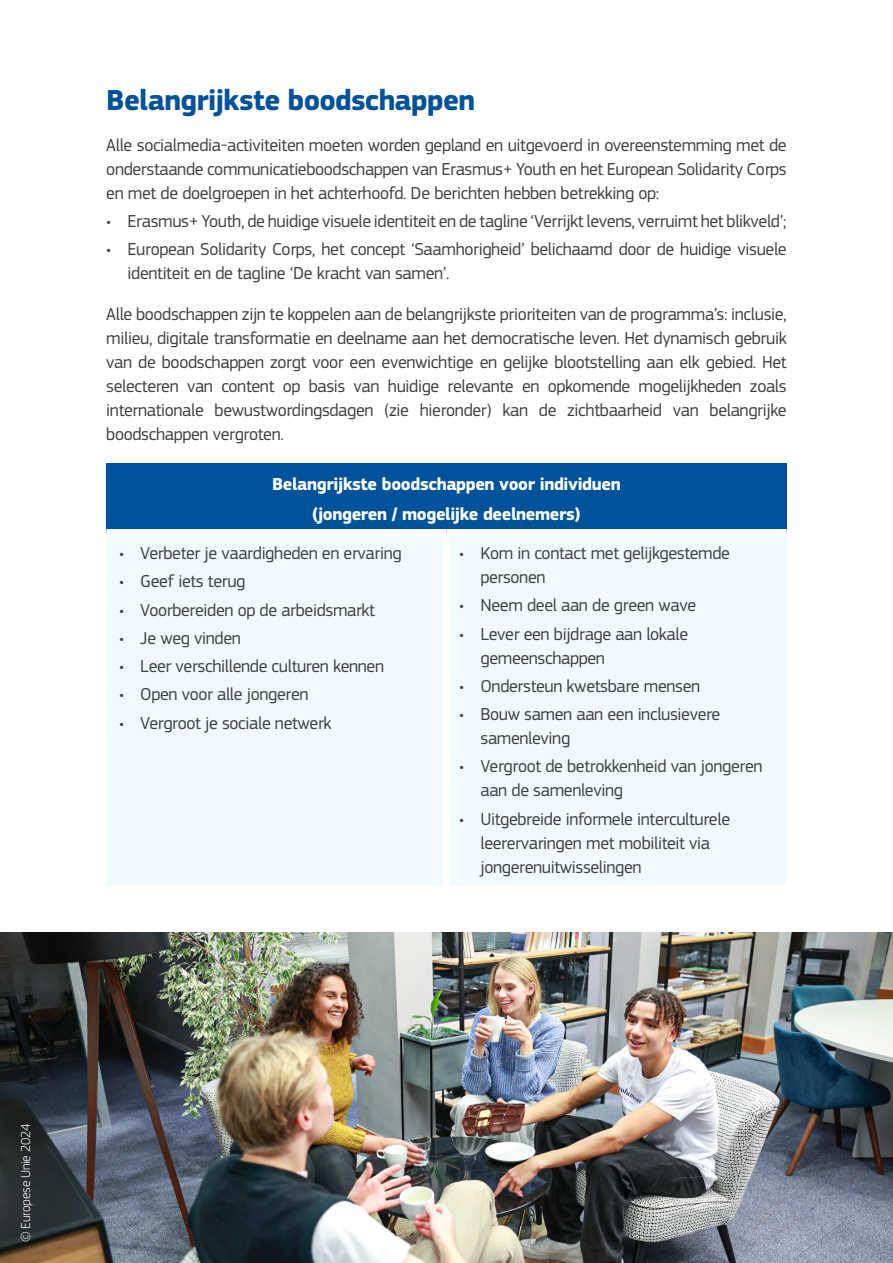
<style>
.page{position:relative;width:893px;height:1263px;background:#fff}
.page>*{position:absolute;margin:0;border:0;box-sizing:border-box;transform-origin:0 0}
.Heading_Preface__H1{font:700 30px "EC Square Sans Pro";letter-spacing:-.025em;color:#00529a}
.Body_Copy_Bullets_LV1_80__Black__P{font:18px/24px "EC Square Sans Pro";letter-spacing:-.02em;color:#414042}
.Body_Copy_Normal_80__Black__P{font:18px/24px "EC Square Sans Pro";letter-spacing:-.02em;color:#414042;text-align:justify}
.Table_heading{font:700 18px "EC Square Sans Pro";letter-spacing:-.02em;color:#fff}
.Heading_Preface__H1-2{font:300 13.5px "EC Square Sans Pro";letter-spacing:-.015em;color:#fff}
</style>
<div class="page">
<div style="left:106px;top:463px;width:681px;height:70px;background:#00529a"></div>
<div style="left:106px;top:537px;width:681px;height:348px;background:#eff9fe"></div>
<div style="left:106px;top:529px;width:340px;height:7px;background:#fff"></div>
<div style="left:446px;top:529px;width:341px;height:7px;background:#fff"></div>
<div style="left:443px;top:536px;width:7px;height:349px;background:#fff"></div>
<img style="left:0;top:932px;width:893px;height:331px">
<h1 class="Heading_Preface__H1" style="left:106px;top:82px;width:370px">Belangrijkste boodschappen</h1>
<p class="Body_Copy_Normal_80__Black__P" style="left:106px;top:133px;width:682px">Alle socialmedia-activiteiten moeten worden gepland en uitgevoerd in overeenstemming met de onderstaande communicatieboodschappen van Erasmus+ Youth en het European Solidarity Corps en met de doelgroepen in het achterhoofd. De berichten hebben betrekking op:</p>
<p class="Body_Copy_Bullets_LV1_80__Black__P" style="left:106px;top:209px;width:682px">• Erasmus+ Youth, de huidige visuele identiteit en de tagline ‘Verrijkt levens, verruimt het blikveld’;</p>
<p class="Body_Copy_Bullets_LV1_80__Black__P" style="left:128px;top:237px;width:661px;text-indent:-21px">• European Solidarity Corps, het concept ‘Saamhorigheid’ belichaamd door de huidige visuele identiteit en de tagline ‘De kracht van samen’.</p>
<p class="Body_Copy_Normal_80__Black__P" style="left:106px;top:302px;width:682px">Alle boodschappen zijn te koppelen aan de belangrijkste prioriteiten van de programma’s: inclusie, milieu, digitale transformatie en deelname aan het democratische leven. Het dynamisch gebruik van de boodschappen zorgt voor een evenwichtige en gelijke blootstelling aan elk gebied. Het selecteren van content op basis van huidige relevante en opkomende mogelijkheden zoals internationale bewustwordingsdagen (zie hieronder) kan de zichtbaarheid van belangrijke boodschappen vergroten.</p>
<p class="Table_heading" style="left:272px;top:473px;width:350px">Belangrijkste boodschappen voor individuen</p>
<p class="Table_heading" style="left:312px;top:503px;width:270px">(jongeren / mogelijke deelnemers)</p>
<p class="Body_Copy_Bullets_LV1_80__Black__P" style="left:119px;top:541px;width:284px">• Verbeter je vaardigheden en ervaring</p>
<p class="Body_Copy_Bullets_LV1_80__Black__P" style="left:119px;top:569px;width:128px">• Geef iets terug</p>
<p class="Body_Copy_Bullets_LV1_80__Black__P" style="left:119px;top:598px;width:258px">• Voorbereiden op de arbeidsmarkt</p>
<p class="Body_Copy_Bullets_LV1_80__Black__P" style="left:119px;top:626px;width:123px">• Je weg vinden</p>
<p class="Body_Copy_Bullets_LV1_80__Black__P" style="left:119px;top:654px;width:267px">• Leer verschillende culturen kennen</p>
<p class="Body_Copy_Bullets_LV1_80__Black__P" style="left:119px;top:682px;width:191px">• Open voor alle jongeren</p>
<p class="Body_Copy_Bullets_LV1_80__Black__P" style="left:119px;top:711px;width:214px">• Vergroot je sociale netwerk</p>
<p class="Body_Copy_Bullets_LV1_80__Black__P" style="left:480px;top:541px;width:251px;text-indent:-21px">• Kom in contact met gelijkgestemde personen</p>
<p class="Body_Copy_Bullets_LV1_80__Black__P" style="left:459px;top:593px;width:238px">• Neem deel aan de green wave</p>
<p class="Body_Copy_Bullets_LV1_80__Black__P" style="left:480px;top:622px;width:209px;text-indent:-21px">• Lever een bijdrage aan lokale gemeenschappen</p>
<p class="Body_Copy_Bullets_LV1_80__Black__P" style="left:459px;top:674px;width:243px">• Ondersteun kwetsbare mensen</p>
<p class="Body_Copy_Bullets_LV1_80__Black__P" style="left:480px;top:702px;width:241px;text-indent:-21px">• Bouw samen aan een inclusievere samenleving</p>
<p class="Body_Copy_Bullets_LV1_80__Black__P" style="left:480px;top:754px;width:283px;text-indent:-21px">• Vergroot de betrokkenheid van jongeren aan de samenleving</p>
<p class="Body_Copy_Bullets_LV1_80__Black__P" style="left:480px;top:807px;width:251px;text-indent:-21px">• Uitgebreide informele interculturele leerervaringen met mobiliteit via jongerenuitwisselingen</p>
<h1 class="Heading_Preface__H1-2" style="left:18px;top:1242px;width:119px;rotate:-90deg">© Europese Unie 2024</h1>
</div>
